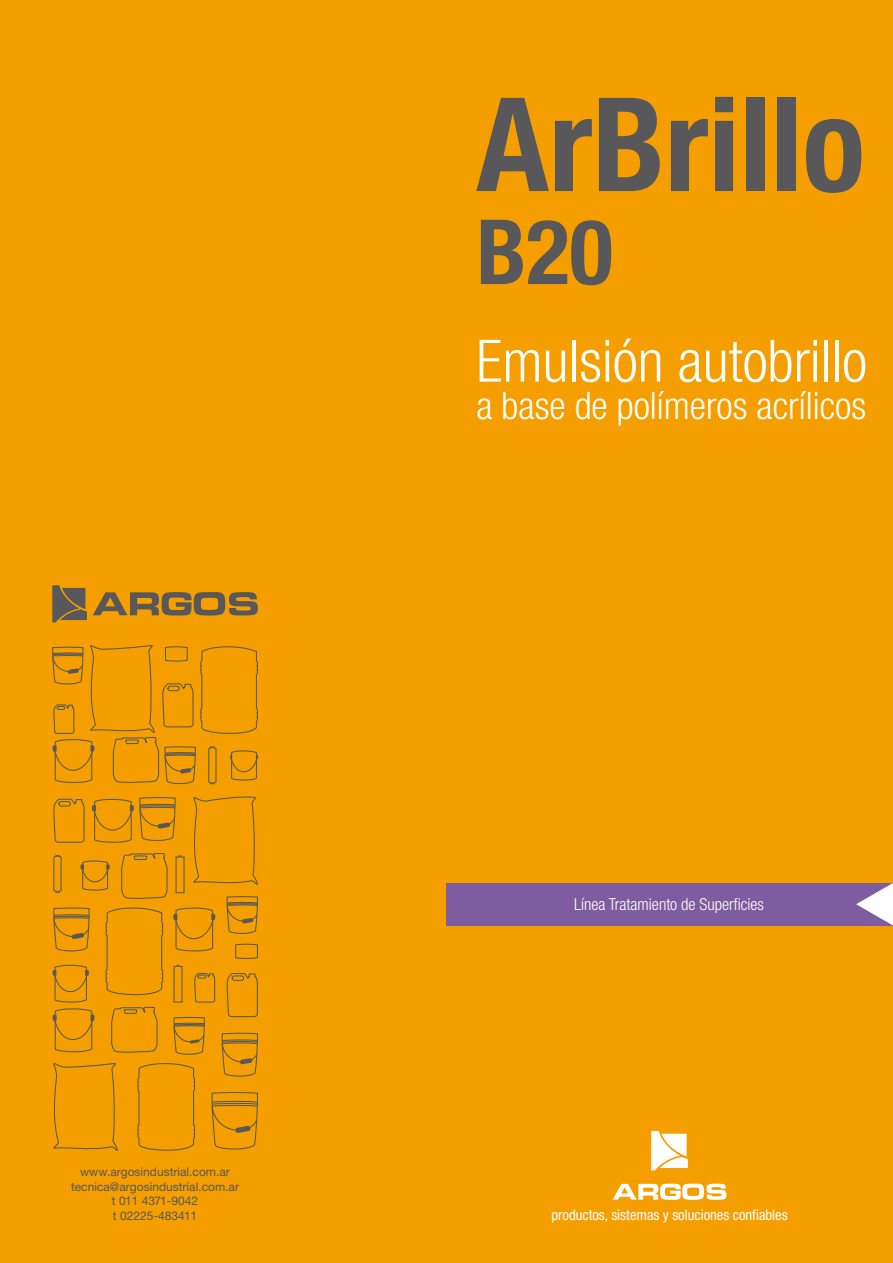
<style>
.page{position:relative;width:893px;height:1263px;background:#f49e00}
.page>*{position:absolute;margin:0;border:0;box-sizing:border-box;transform-origin:0 0}
.t1{font:700 condensed 130.5px "Helvetica Neue";color:#58585a}
.t2{font:700 condensed 90px "Helvetica Neue";color:#58585a}
.t3{font:300 condensed 58.5px "Helvetica Neue";color:#fff}
.t4{font:300 condensed 37.95px "Helvetica Neue";color:#fff}
.t5{font:300 condensed 16.5px "Helvetica Neue";color:#fff}
.t6{font:condensed 14.55px "Helvetica Neue";color:#fff}
.t7{font:12px/14.4px "Helvetica Neue";color:#58585a;text-align:center}
</style>
<div class="page">
<div style="left:446px;top:883px;width:447px;height:42px;background:#7d5d9f"></div>
<svg style="left:856px;top:883px;width:37px;height:42px"></svg>
<svg style="left:651px;top:1131px;width:37px;height:39px"></svg>
<svg style="left:613px;top:1183px;width:113px;height:17px"></svg>
<svg style="left:52px;top:585px;width:35px;height:37px"></svg>
<svg style="left:93px;top:592px;width:165px;height:23px"></svg>
<svg style="left:52px;top:645px;width:206px;height:140px"></svg>
<svg style="left:52px;top:796px;width:206px;height:355px"></svg>
<p class="t7" style="left:71px;top:1165px;width:170px">www.argosindustrial.com.ar tecnica@argosindustrial.com.ar t 011 4371-9042<br>t 02225-483411</p>
<h1 class="t1" style="left:476px;top:66px;width:390px">ArBrillo</h1>
<h2 class="t2" style="left:476px;top:198px;width:138px">B20</h2>
<h3 class="t3" style="left:476px;top:327px;width:392px">Emulsión autobrillo</h3>
<h3 class="t4" style="left:476px;top:384px;width:391px">a base de polímeros acrílicos</h3>
<h3 class="t5" style="left:574px;top:894px;width:191px">Línea Tratamiento de Superficies</h3>
<p class="t6" style="left:551px;top:1206px;width:238px">productos, sistemas y soluciones confiables</p>
</div>
